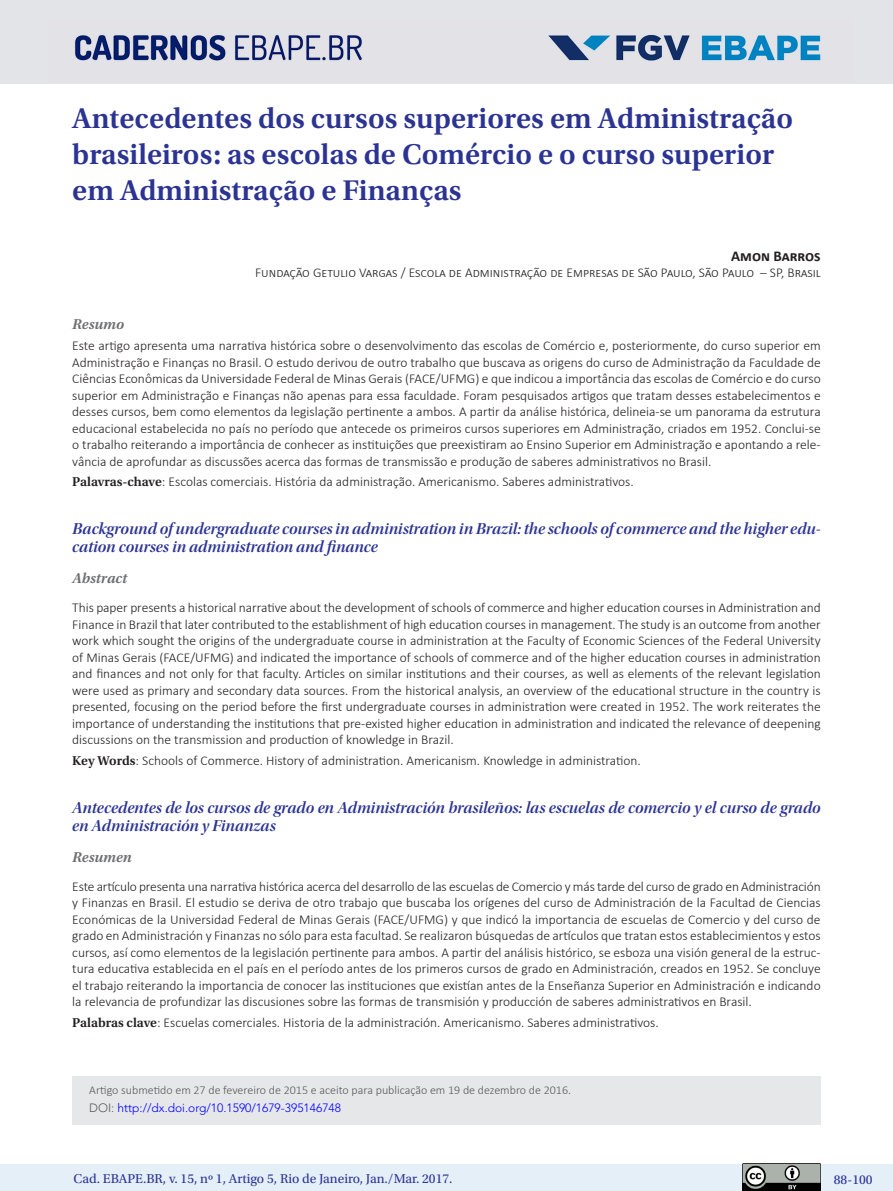
<style>
.page{position:relative;width:893px;height:1191px;background:#fff}
.page>*{position:absolute;margin:0;border:0;box-sizing:border-box;transform-origin:0 0}
._01_título_PT{font:600 30px/36px "Utopia Std";color:#2b3393}
._03_3_1_título_IN{font:16.5px/18px "Utopia Std Semibold Disp It";color:#2b3393}
._03_0_titulo_resumo{font:italic 600 15px "Utopia Std";color:#6c6d70}
._02_autores{font:700 15px "Calibri";color:#231f20}
._03_3_2_resumo_IN{font:300 13.5px/16.5px "Calibri";color:#231f20;text-align:justify}
._03_1_1_resumo_PT{font:300 13.5px/16.5px "Calibri";color:#231f20;text-align:justify}
._03_1_2_palavras-cha{font:300 13.5px "Calibri";color:#231f20}
.cabeço{font:13.5px "Utopia Std";color:#2b3393}
._02_autores_-_tit{font:300 13.5px "Calibri";color:#231f20}
._06_3_nota_de_rodape{font:300 12px "Calibri";color:#57585a}
.NOTA_RODAPÉ{font:300 12px "Avenir LT Std";color:#00f}
.s1{font-family:"Utopia Std";font-weight:600}
.s2{color:#57585a}
</style>
<div class="page">
<div style="left:0;top:0;width:893px;height:84px;background:#e3e4e8"></div>
<img style="left:74px;top:34px;width:747px;height:27px">
<div style="left:0;top:1164px;width:893px;height:27px;background:#e4eff8"></div>
<img style="left:743px;top:1190px;width:78px;height:1px">
<img style="left:743px;top:1163px;width:77px;height:27px">
<div style="left:72px;top:1076px;width:749px;height:48px;background:#e6e7e9"></div>
<p class="_01_título_PT" style="left:72px;top:101px;width:722px">Antecedentes dos cursos superiores em Administração brasileiros: as escolas de Comércio e o curso superior em Administração e Finanças</p>
<p class="_02_autores" style="left:731px;top:246px;width:91px">Amon Barros</p>
<p class="_02_autores_-_tit" style="left:255px;top:264px;width:567px">Fundação Getulio Vargas / Escola de Administração de Empresas de São Paulo, São Paulo – SP, Brasil</p>
<p class="_03_0_titulo_resumo" style="left:72px;top:316px;width:53px">Resumo</p>
<p class="_03_1_1_resumo_PT" style="left:72px;top:337px;width:750px">Este artigo apresenta uma narrativa histórica sobre o desenvolvimento das escolas de Comércio e, posteriormente, do curso superior em Administração e Finanças no Brasil. O estudo derivou de outro trabalho que buscava as origens do curso de Administração da Faculdade de Ciências Econômicas da Universidade Federal de Minas Gerais (FACE/UFMG) e que indicou a importância das escolas de Comércio e do curso superior em Administração e Finanças não apenas para essa faculdade. Foram pesquisados artigos que tratam desses estabelecimentos e desses cursos, bem como elementos da legislação pertinente a ambos. A partir da análise histórica, delineia-se um panorama da estrutura educacional estabelecida no país no período que antecede os primeiros cursos superiores em Administração, criados em 1952. Conclui-se o trabalho reiterando a importância de conhecer as instituições que preexistiram ao Ensino Superior em Administração e apontando a rele&shy;vância de aprofundar as discussões acerca das formas de transmissão e produção de saberes administrativos no Brasil.</p>
<p class="_03_1_2_palavras-cha" style="left:72px;top:473px;width:563px"><span class="s1">Palavras-chave</span>: Escolas comerciais. História da administração. Americanismo. Saberes administrativos.</p>
<p class="_03_3_1_título_IN" style="left:72px;top:520px;width:750px">Background of undergraduate courses in administration in Brazil: the schools of commerce and the higher edu&shy;cation courses in administration and finance</p>
<p class="_03_0_titulo_resumo" style="left:72px;top:569px;width:57px">Abstract</p>
<p class="_03_3_2_resumo_IN" style="left:72px;top:599px;width:750px">This paper presents a historical narrative about the development of schools of commerce and higher education courses in Administration and Finance in Brazil that later contributed to the establishment of high education courses in management. The study is an outcome from another work which sought the origins of the undergraduate course in administration at the Faculty of Economic Sciences of the Federal University of Minas Gerais (FACE/UFMG) and indicated the importance of schools of commerce and of the higher education courses in administration and finances and not only for that faculty. Articles on similar institutions and their courses, as well as elements of the relevant legislation were used as primary and secondary data sources. From the historical analysis, an overview of the educational structure in the country is presented, focusing on the period before the first undergraduate courses in administration were created in 1952. The work reiterates the importance of understanding the institutions that pre-existed higher education in administration and indicated the relevance of deepening discussions on the transmission and production of knowledge in Brazil.</p>
<p class="_03_1_2_palavras-cha" style="left:72px;top:752px;width:570px"><span class="s1">Key Words</span>: Schools of Commerce. History of administration. Americanism. Knowledge in administration.</p>
<p class="_03_3_1_título_IN" style="left:72px;top:798px;width:750px">Antecedentes de los cursos de grado en Administración brasileños: las escuelas de comercio y el curso de grado en Administración y Finanzas</p>
<p class="_03_0_titulo_resumo" style="left:72px;top:848px;width:61px">Resumen</p>
<p class="_03_3_2_resumo_IN" style="left:72px;top:878px;width:750px">Este artículo presenta una narrativa histórica acerca del desarrollo de las escuelas de Comercio y más tarde del curso de grado en Administración y Finanzas en Brasil. El estudio se deriva de otro trabajo que buscaba los orígenes del curso de Administración de la Facultad de Ciencias Económicas de la Universidad Federal de Minas Gerais (FACE/UFMG) y que indicó la importancia de escuelas de Comercio y del curso de grado en Administración y Finanzas no sólo para esta facultad. Se realizaron búsquedas de artículos que tratan estos establecimientos y estos cursos, así como elementos de la legislación pertinente para ambos. A partir del análisis histórico, se esboza una visión general de la estruc&shy;tura educativa establecida en el país en el período antes de los primeros cursos de grado en Administración, creados en 1952. Se concluye el trabajo reiterando la importancia de conocer las instituciones que existían antes de la Enseñanza Superior en Administración e indicando la relevancia de profundizar las discusiones sobre las formas de transmisión y producción de saberes administrativos en Brasil.</p>
<p class="_03_1_2_palavras-cha" style="left:72px;top:1014px;width:588px"><span class="s1">Palabras clave</span>: Escuelas comerciales. Historia de la administración. Americanismo. Saberes administrativos.</p>
<p class="_06_3_nota_de_rodape" style="left:89px;top:1082px;width:483px">Artigo submetido em 27 de fevereiro de 2015 e aceito para publicação em 19 de dezembro de 2016.</p>
<p class="NOTA_RODAPÉ" style="left:89px;top:1101px;width:253px"><span class="s2">DOI:</span> http://dx.doi.org/10.1590/1679-395146748</p>
<p class="cabeço" style="left:74px;top:1171px;width:380px">Cad. EBAPE.BR, v. 15, nº 1, Artigo 5, Rio de Janeiro, Jan./Mar. 2017.</p>
<p class="cabeço" style="left:834px;top:1173px;width:40px">88-100</p>
<p class="cabeço" style="left:71px;top:1173px;width:386px">Cad. EBAPE.BR, v. 14, nº 2, Artigo 10, Rio de Janeiro, Abr./Jun. 2016.</p>
</div>
